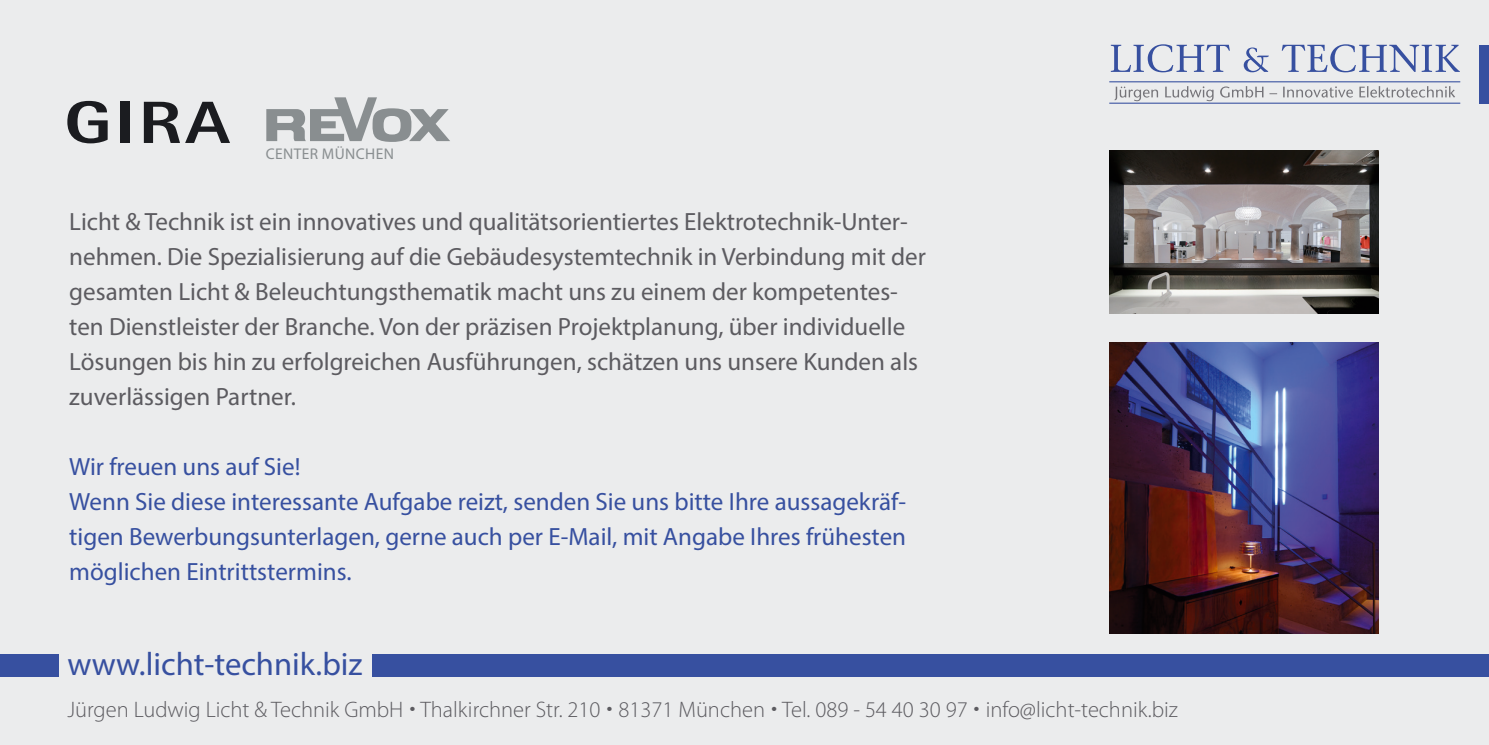
<style>
.page{position:relative;width:1489px;height:745px;background:#fff}
.page>*{position:absolute;margin:0;border:0;box-sizing:border-box;transform-origin:0 0}
.t1{font:32.75px "Myriad Pro";color:#3750a0}
.t2{font:25px/35px "Myriad Pro";color:#5c5b60}
.t3{font:25px/35px "Myriad Pro";color:#3750a0}
.t4{font:300 22.5px "Myriad Pro";color:#5c5b60}
.t5{font:15.5px "Myriad Pro";letter-spacing:.025em;color:#898e90}
</style>
<div class="page">
<div style="left:0;top:0;width:1488px;height:745px;background:#ebeced"></div>
<svg style="left:266px;top:97px;width:184px;height:45px"></svg>
<div style="left:121px;top:102px;width:9px;height:41px;background:#1b1c20"></div>
<svg style="left:67px;top:101px;width:41px;height:42px"></svg>
<svg style="left:144px;top:102px;width:86px;height:41px"></svg>
<img style="left:1109px;top:342px;width:269px;height:291px">
<img style="left:1109px;top:151px;width:269px;height:163px">
<hr style="left:1109px;top:103px;width:350px;height:1px;background:#3750a0">
<hr style="left:1109px;top:81px;width:350px;height:1px;background:#3750a0">
<div style="left:1479px;top:45px;width:9px;height:59px;background:#3750a0"></div>
<svg style="left:1110px;top:44px;width:349px;height:28px"></svg>
<svg style="left:1114px;top:86px;width:340px;height:15px"></svg>
<div style="left:0;top:654px;width:59px;height:22px;background:#3750a0"></div>
<div style="left:373px;top:654px;width:1115px;height:22px;background:#3750a0"></div>
<p class="t5" style="left:266px;top:145px;width:129px">CENTER MÜNCHEN</p>
<p class="t2" style="left:69px;top:204px;width:858px">Licht &amp; Technik ist ein innovatives und qualitätsorientiertes Elektrotechnik-Unter&shy;nehmen. Die Spezialisierung auf die Gebäudesystemtechnik in Verbindung mit der gesamten Licht &amp; Beleuchtungsthematik macht uns zu einem der kompetentes&shy;ten Dienstleister der Branche. Von der präzisen Projektplanung, über individuelle Lösungen bis hin zu erfolgreichen Ausführungen, schätzen uns unsere Kunden als zuverlässigen Partner.</p>
<p class="t3" style="left:69px;top:449px;width:838px">Wir freuen uns auf Sie!<br>Wenn Sie diese interessante Aufgabe reizt, senden Sie uns bitte Ihre aussagekräf&shy;tigen Bewerbungsunterlagen, gerne auch per E-Mail, mit Angabe Ihres frühesten möglichen Eintrittstermins.</p>
<h1 class="t1" style="left:67px;top:643px;width:297px">www.licht-technik.biz</h1>
<p class="t4" style="left:67px;top:696px;width:1111px">Jürgen Ludwig Licht &amp; Technik GmbH Thalkirchner Str. 210 81371 München Tel. 089 - 54 40 30 97 info@licht-technik.biz</p>
</div>
